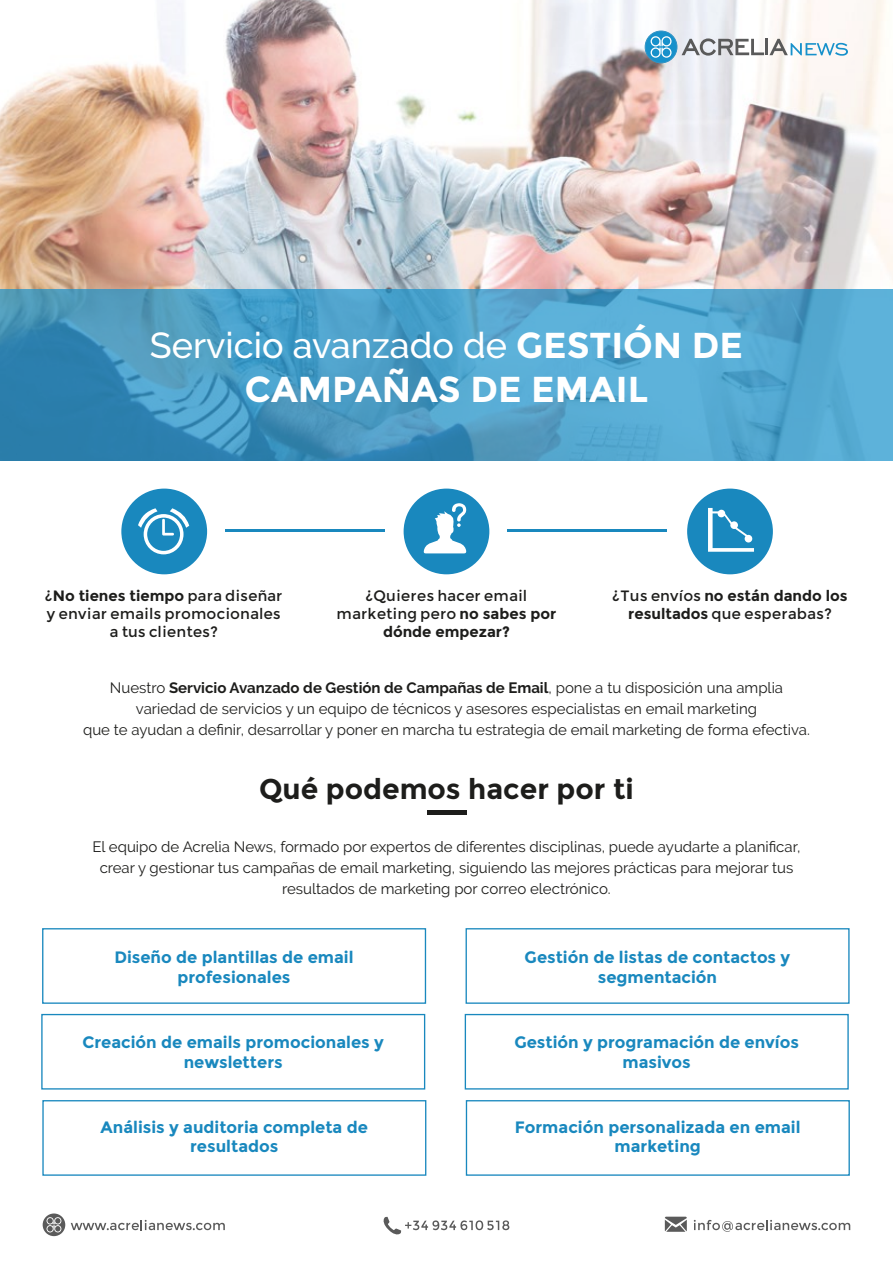
<style>
.page{position:relative;width:893px;height:1263px;background:#fff}
.page>*{position:absolute;margin:0;border:0;box-sizing:border-box;transform-origin:0 0}
.t1{font:500 36px "Raleway";color:#fff}
.t2{font:700 36px "Montserrat";color:#fff}
.t3{font:700 28.35px "Montserrat";color:#1d1d1b}
.t4{font:700 16.5px/19.8px "Montserrat";color:#1988be;text-align:center}
.t5{font:15px/21px "Raleway";color:#1d1d1b;text-align:center}
.t6{font:15px/18px "Montserrat";color:#1d1d1b;text-align:center}
.t7{font:700 15px/18px "Montserrat";color:#1d1d1b;text-align:center}
.s1{font-family:"Montserrat";font-weight:700}
.s2{font-weight:700}
.s3{font-weight:400}
</style>
<div class="page">
<img style="left:0;top:0;width:893px;height:289px">
<svg style="left:0;top:289px;width:893px;height:171px;background:#4b9dc6"></svg>
<hr style="left:225px;top:529px;width:159px;height:3px;background:#1988be">
<hr style="left:507px;top:529px;width:159px;height:3px;background:#1988be">
<hr style="left:427px;top:810px;width:39px;height:4px;background:#1d1d1b">
<div style="left:121px;top:489px;width:86px;height:85px;background:#1988be;border-radius:50%"></div>
<div style="left:404px;top:489px;width:85px;height:85px;background:#1988be;border-radius:50%"></div>
<div style="left:687px;top:489px;width:86px;height:85px;background:#1988be;border-radius:50%"></div>
<svg style="left:138px;top:508px;width:51px;height:46px"></svg>
<svg style="left:708px;top:508px;width:46px;height:44px"></svg>
<svg style="left:423px;top:503px;width:43px;height:50px"></svg>
<div style="left:42px;top:928px;width:384px;height:76px;border:1px solid #1988be"></div>
<div style="left:466px;top:928px;width:384px;height:76px;border:1px solid #1988be"></div>
<div style="left:41px;top:1014px;width:384px;height:75px;border:1px solid #1988be"></div>
<div style="left:465px;top:1014px;width:384px;height:75px;border:1px solid #1988be"></div>
<div style="left:42px;top:1100px;width:384px;height:76px;border:1px solid #1988be"></div>
<div style="left:466px;top:1100px;width:384px;height:76px;border:1px solid #1988be"></div>
<svg style="left:645px;top:31px;width:32px;height:32px"></svg>
<div style="left:645px;top:31px;width:32px;height:32px;border:1px solid #3293c5;border-radius:50%"></div>
<svg style="left:651px;top:36px;width:20px;height:22px"></svg>
<svg style="left:682px;top:38px;width:166px;height:18px"></svg>
<svg style="left:71px;top:1220px;width:154px;height:10px"></svg>
<svg style="left:694px;top:1220px;width:156px;height:12px"></svg>
<svg style="left:383px;top:1217px;width:126px;height:18px"></svg>
<svg style="left:665px;top:1217px;width:22px;height:15px"></svg>
<svg style="left:43px;top:1213px;width:22px;height:23px"></svg>
<h1 class="t1" style="left:150px;top:325px;width:595px">Servicio avanzado de <span class="s1">GESTIÓN DE</span></h1>
<h1 class="t2" style="left:245px;top:367px;width:405px">CAMPAÑAS DE EMAIL</h1>
<p class="t6" style="left:45px;top:586px;width:239px">¿<span class="s2">No tienes tiempo</span> para diseñar y enviar emails promocionales a tus clientes?</p>
<p class="t6" style="left:337px;top:586px;width:221px">¿Quieres hacer email marketing pero <span class="s2">no sabes por dónde empezar?</span></p>
<p class="t7" style="left:612px;top:587px;width:237px"><span class="s3">¿Tus envíos</span> no están dando los resultados <span class="s3">que esperabas?</span></p>
<p class="t5" style="left:83px;top:678px;width:728px">Nuestro <span class="s2">Servicio Avanzado de Gestión de Campañas de Email</span>, pone a tu disposición una amplia variedad de servicios y un equipo de técnicos y asesores especialistas en email marketing<br>que te ayudan a definir, desarrollar y poner en marcha tu estrategia de email marketing de forma efectiva.</p>
<h2 class="t3" style="left:259px;top:772px;width:376px">Qué podemos hacer por ti</h2>
<p class="t5" style="left:92px;top:837px;width:710px">El equipo de Acrelia News, formado por expertos de diferentes disciplinas, puede ayudarte a planificar, crear y gestionar tus campañas de email marketing, siguiendo las mejores prácticas para mejorar tus resultados de marketing por correo electrónico.</p>
<p class="t4" style="left:114px;top:947px;width:241px">Diseño de plantillas de email profesionales</p>
<p class="t4" style="left:525px;top:947px;width:267px">Gestión de listas de contactos y segmentación</p>
<p class="t4" style="left:82px;top:1032px;width:303px">Creación de emails promocionales y newsletters</p>
<p class="t4" style="left:514px;top:1032px;width:286px">Gestión y programación de envíos masivos</p>
<p class="t4" style="left:101px;top:1117px;width:269px">Análisis y auditoria completa de resultados</p>
<p class="t4" style="left:515px;top:1117px;width:287px">Formación personalizada en email marketing</p>
</div>
